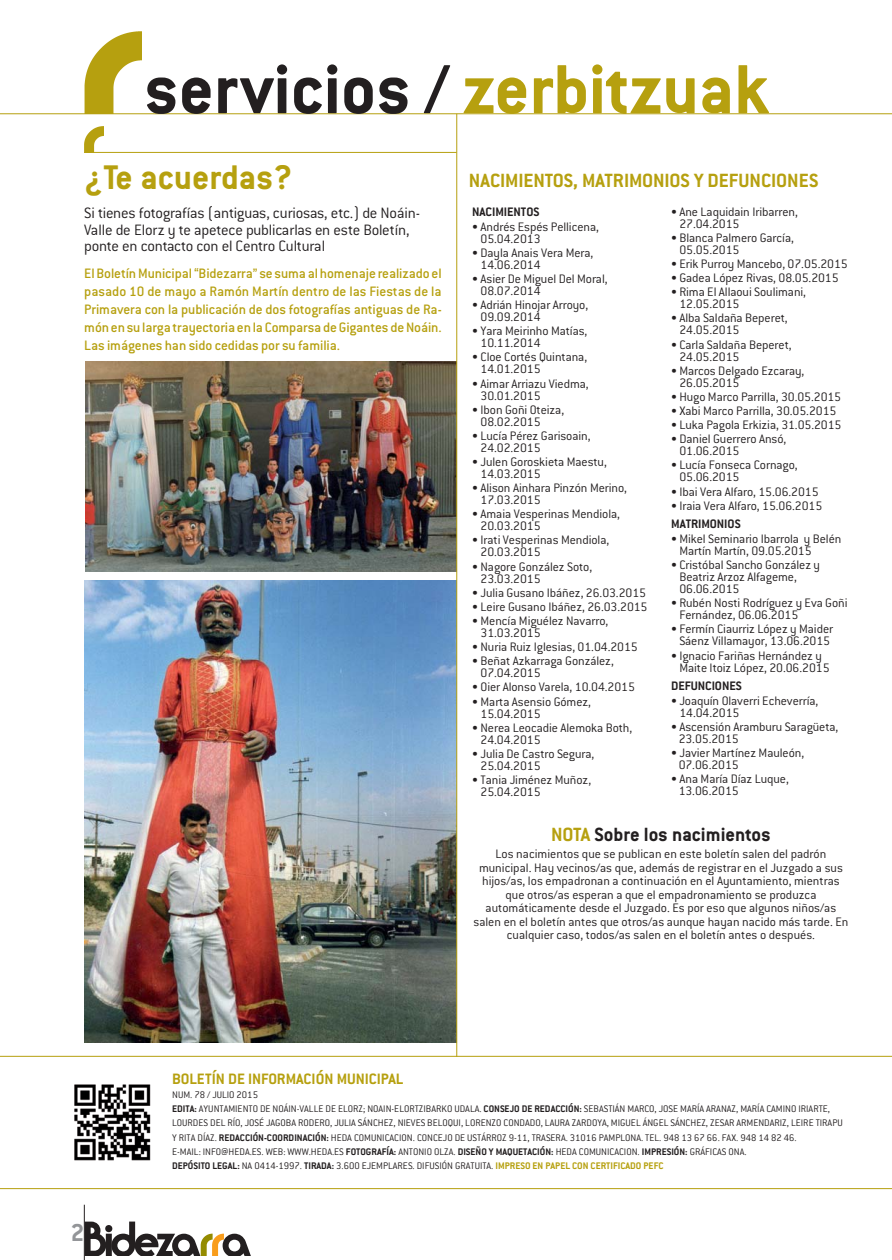
<style>
.page{position:relative;width:892px;height:1260px;background:#fff}
.page>*{position:absolute;margin:0;border:0;box-sizing:border-box;transform-origin:0 0}
.t1{font:700 76.2px "Conduit ITC";color:#231f20}
.t2{font:700 37.5px "Conduit ITC";color:#b6a00f}
.t3{font:700 26.85px "Conduit ITC";color:#939598}
.t4{font:700 21px "Conduit ITC";color:#b6a00f}
.t5{font:700 21px "Conduit ITC";color:#231f20}
.t6{font:300 16.5px/16.5px "Conduit ITC";letter-spacing:-.015em;color:#231f20}
.t7{font:700 16.5px "Conduit ITC";color:#b6a00f}
.t8{font:500 15px/18px "Conduit ITC";letter-spacing:-.005em;color:#b6a00f;text-align:justify}
.t9{font:300 13.5px/12px "Conduit ITC";letter-spacing:-.005em;color:#231f20}
.t10{font:700 13.5px "Conduit ITC";letter-spacing:-.005em;color:#231f20}
.t11{font:300 10.5px/14.2px "Conduit ITC";color:#231f20}
.s1{color:#b6a00f}
.s2{font-weight:700}
.s3{font-weight:700;color:#b6a00f}
</style>
<div class="page">
<hr style="left:84px;top:1204px;width:1px;height:55px;background:#231f20">
<svg style="left:85px;top:1221px;width:166px;height:34px"></svg>
<img style="left:85px;top:362px;width:371px;height:209px">
<img style="left:84px;top:580px;width:372px;height:461px">
<img style="left:84px;top:32px;width:57px;height:81px">
<hr style="left:0;top:113px;width:891px;height:1px;background:#b6a00f">
<hr style="left:0;top:1188px;width:891px;height:1px;background:#b6a00f">
<hr style="left:84px;top:152px;width:372px;height:1px;background:#b6a00f">
<img style="left:84px;top:126px;width:20px;height:27px">
<hr style="left:0;top:1055px;width:891px;height:1px;background:#b6a00f">
<img style="left:74px;top:1084px;width:77px;height:77px">
<hr style="left:456px;top:114px;width:1px;height:942px;background:#b6a00f">
<h1 class="t1" style="left:144px;top:65px;width:625px">servicios / <span class="s1">zerbitzuak</span></h1>
<h2 class="t2" style="left:84px;top:165px;width:210px">¿Te acuerdas?</h2>
<p class="t6" style="left:84px;top:207px;width:337px">Si tienes fotografías (antiguas, curiosas, etc.) de Noáin-<br>Valle de Elorz y te apetece publicarlas en este Boletín, ponte en contacto con el Centro Cultural</p>
<p class="t8" style="left:84px;top:266px;width:359px">El Boletín Municipal “Bidezarra” se suma al homenaje realizado el pasado 10 de mayo a Ramón Martín dentro de las Fiestas de la Primavera con la publicación de dos fotografías antiguas de Ra&shy;món en su larga trayectoria en la Comparsa de Gigantes de Noáin.<br>Las imágenes han sido cedidas por su familia.</p>
<h3 class="t4" style="left:468px;top:173px;width:351px">NACIMIENTOS, MATRIMONIOS Y DEFUNCIONES</h3>
<p class="t9" style="left:679px;top:207px;width:120px;text-indent:-8px">• Ane Laquidain Iribarren,<br>27.04.2015</p>
<p class="t9" style="left:679px;top:233px;width:116px;text-indent:-8px">• Blanca Palmero García,<br>05.05.2015</p>
<p class="t9" style="left:671px;top:259px;width:178px">• Erik Purroy Mancebo, 07.05.2015</p>
<p class="t9" style="left:671px;top:273px;width:169px">• Gadea López Rivas, 08.05.2015</p>
<p class="t9" style="left:679px;top:287px;width:128px;text-indent:-8px">• Rima El Allaoui Soulimani,<br>12.05.2015</p>
<p class="t9" style="left:679px;top:314px;width:110px;text-indent:-8px">• Alba Saldaña Beperet,<br>24.05.2015</p>
<p class="t9" style="left:679px;top:340px;width:114px;text-indent:-8px">• Carla Saldaña Beperet,<br>24.05.2015</p>
<p class="t9" style="left:679px;top:366px;width:126px;text-indent:-8px">• Marcos Delgado Ezcaray,<br>26.05.2015</p>
<p class="t9" style="left:671px;top:392px;width:171px">• Hugo Marco Parrilla, 30.05.2015</p>
<p class="t9" style="left:671px;top:406px;width:167px">• Xabi Marco Parrilla, 30.05.2015</p>
<p class="t9" style="left:671px;top:420px;width:172px">• Luka Pagola Erkizia, 31.05.2015</p>
<p class="t9" style="left:679px;top:434px;width:108px;text-indent:-8px">• Daniel Guerrero Ansó,<br>01.06.2015</p>
<p class="t9" style="left:679px;top:460px;width:120px;text-indent:-8px">• Lucía Fonseca Cornago,<br>05.06.2015</p>
<p class="t9" style="left:671px;top:487px;width:149px">• Ibai Vera Alfaro, 15.06.2015</p>
<p class="t9" style="left:671px;top:501px;width:153px">• Iraia Vera Alfaro, 15.06.2015</p>
<p class="t10" style="left:671px;top:519px;width:71px">MATRIMONIOS</p>
<p class="t9" style="left:679px;top:534px;width:163px;text-indent:-8px">• Mikel Seminario Ibarrola y Belén<br>Martín Martín, 09.05.2015</p>
<p class="t9" style="left:679px;top:560px;width:142px;text-indent:-8px">• Cristóbal Sancho González y<br>Beatriz Arzoz Alfageme,<br>06.06.2015</p>
<p class="t9" style="left:679px;top:598px;width:170px;text-indent:-8px">• Rubén Nosti Rodríguez y Eva Goñi<br>Fernández, 06.06.2015</p>
<p class="t9" style="left:671px;top:624px;width:163px;text-align:center">• Fermín Ciaurriz López y Maider<br>Sáenz Villamayor, 13.06.2015</p>
<p class="t9" style="left:679px;top:651px;width:152px;text-indent:-8px">• Ignacio Fariñas Hernández y<br>Maite Itoiz López, 20.06.2015</p>
<p class="t10" style="left:671px;top:681px;width:72px">DEFUNCIONES</p>
<p class="t9" style="left:679px;top:696px;width:140px;text-indent:-8px">• Joaquín Olaverri Echeverría,<br>14.04.2015</p>
<p class="t9" style="left:678px;top:722px;width:161px;text-indent:-8px">• Ascensión Aramburu Saragüeta,<br>23.05.2015</p>
<p class="t9" style="left:678px;top:748px;width:127px;text-indent:-8px">• Javier Martínez Mauleón,<br>07.06.2015</p>
<p class="t9" style="left:678px;top:774px;width:112px;text-indent:-8px">• Ana María Díaz Luque,<br>13.06.2015</p>
<h3 class="t5" style="left:551px;top:827px;width:221px"><span class="s1">NOTA</span> Sobre los nacimientos</h3>
<p class="t9" style="left:473px;top:848px;width:376px;line-height:13.5px;text-align:center">Los nacimientos que se publican en este boletín salen del padrón municipal. Hay vecinos/as que, además de registrar en el Juzgado a sus hijos/as, los empadronan a continuación en el Ayuntamiento, mientras que otros/as esperan a que el empadronamiento se produzca automáticamente desde el Juzgado. Es por eso que algunos niños/as salen en el boletín antes que otros/as aunque hayan nacido más tarde. En cualquier caso, todos/as salen en el boletín antes o después.</p>
<p class="t10" style="left:472px;top:207px;width:69px">NACIMIENTOS</p>
<p class="t9" style="left:480px;top:222px;width:120px;text-indent:-8px">• Andrés Espés Pellicena,<br>05.04.2013</p>
<p class="t9" style="left:480px;top:248px;width:114px;text-indent:-8px">• Dayla Anais Vera Mera,<br>14.06.2014</p>
<p class="t9" style="left:480px;top:274px;width:128px;text-indent:-8px">• Asier De Miguel Del Moral,<br>08.07.2014</p>
<p class="t9" style="left:480px;top:300px;width:109px;text-indent:-8px">• Adrián Hinojar Arroyo,<br>09.09.2014</p>
<p class="t9" style="left:480px;top:326px;width:108px;text-indent:-8px">• Yara Meirinho Matías,<br>10.11.2014</p>
<p class="t9" style="left:480px;top:352px;width:108px;text-indent:-8px">• Cloe Cortés Quintana,<br>14.01.2015</p>
<p class="t9" style="left:480px;top:379px;width:110px;text-indent:-8px">• Aimar Arriazu Viedma,<br>30.01.2015</p>
<p class="t9" style="left:480px;top:405px;width:85px;text-indent:-8px">• Ibon Goñi Oteiza,<br>08.02.2015</p>
<p class="t9" style="left:480px;top:431px;width:111px;text-indent:-8px">• Lucía Pérez Garisoain,<br>24.02.2015</p>
<p class="t9" style="left:480px;top:457px;width:128px;text-indent:-8px">• Julen Goroskieta Maestu,<br>14.03.2015</p>
<p class="t9" style="left:480px;top:483px;width:148px;text-indent:-8px">• Alison Ainhara Pinzón Merino,<br>17.03.2015</p>
<p class="t9" style="left:480px;top:509px;width:141px;text-indent:-8px">• Amaia Vesperinas Mendiola,<br>20.03.2015</p>
<p class="t9" style="left:480px;top:535px;width:130px;text-indent:-8px">• Irati Vesperinas Mendiola,<br>20.03.2015</p>
<p class="t9" style="left:480px;top:561px;width:113px;text-indent:-8px">• Nagore González Soto,<br>23.03.2015</p>
<p class="t9" style="left:472px;top:588px;width:175px">• Julia Gusano Ibáñez, 26.03.2015</p>
<p class="t9" style="left:472px;top:602px;width:177px">• Leire Gusano Ibáñez, 26.03.2015</p>
<p class="t9" style="left:480px;top:616px;width:129px;text-indent:-8px">• Mencía Miguélez Navarro,<br>31.03.2015</p>
<p class="t9" style="left:472px;top:642px;width:167px">• Nuria Ruiz Iglesias, 01.04.2015</p>
<p class="t9" style="left:480px;top:656px;width:135px;text-indent:-8px">• Beñat Azkarraga González,<br>07.04.2015</p>
<p class="t9" style="left:472px;top:682px;width:164px">• Oier Alonso Varela, 10.04.2015</p>
<p class="t9" style="left:480px;top:696px;width:112px;text-indent:-8px">• Marta Asensio Gómez,<br>15.04.2015</p>
<p class="t9" style="left:480px;top:723px;width:153px;text-indent:-8px">• Nerea Leocadie Alemoka Both,<br>24.04.2015</p>
<p class="t9" style="left:480px;top:749px;width:115px;text-indent:-8px">• Julia De Castro Segura,<br>25.04.2015</p>
<p class="t9" style="left:480px;top:775px;width:112px;text-indent:-8px">• Tania Jiménez Muñoz,<br>25.04.2015</p>
<h3 class="t3" style="left:71px;top:1224px;width:15px">2</h3>
<p class="t7" style="left:172px;top:1073px;width:232px">BOLETÍN DE INFORMACIÓN MUNICIPAL</p>
<p class="t11" style="left:172px;top:1088px;width:672px">NUM. 78 / JULIO 2015<br><span class="s2">EDITA:</span> AYUNTAMIENTO DE NOÁIN-VALLE DE ELORZ; NOAIN-ELORTZIBARKO UDALA. <span class="s2">CONSEJO DE REDACCIÓN:</span> SEBASTIÁN MARCO, JOSE MARÍA ARANAZ, MARÍA CAMINO IRIARTE, LOURDES DEL RÍO, JOSÉ JAGOBA RODERO, JULIA SÁNCHEZ, NIEVES BELOQUI, LORENZO CONDADO, LAURA ZARDOYA, MIGUEL ÁNGEL SÁNCHEZ, ZESAR ARMENDARIZ, LEIRE TIRAPU Y RITA DÍAZ. <span class="s2">REDACCIÓN-COORDINACIÓN:</span> HEDA COMUNICACION. CONCEJO DE USTÁRROZ 9-11, TRASERA. 31016 PAMPLONA. TEL. 948 13 67 66. FAX. 948 14 82 46.<br>E-MAIL: INFO@HEDA.ES. WEB: WWW.HEDA.ES <span class="s2">FOTOGRAFÍA:</span> ANTONIO OLZA. <span class="s2">DISEÑO Y MAQUETACIÓN:</span> HEDA COMUNICACION. <span class="s2">IMPRESIÓN:</span> GRÁFICAS ONA.<br><span class="s2">DEPÓSITO LEGAL:</span> NA 0414-1997. <span class="s2">TIRADA:</span> 3.600 EJEMPLARES. DIFUSIÓN GRATUITA. <span class="s3">IMPRESO EN PAPEL CON CERTIFICADO PEFC</span></p>
</div>
